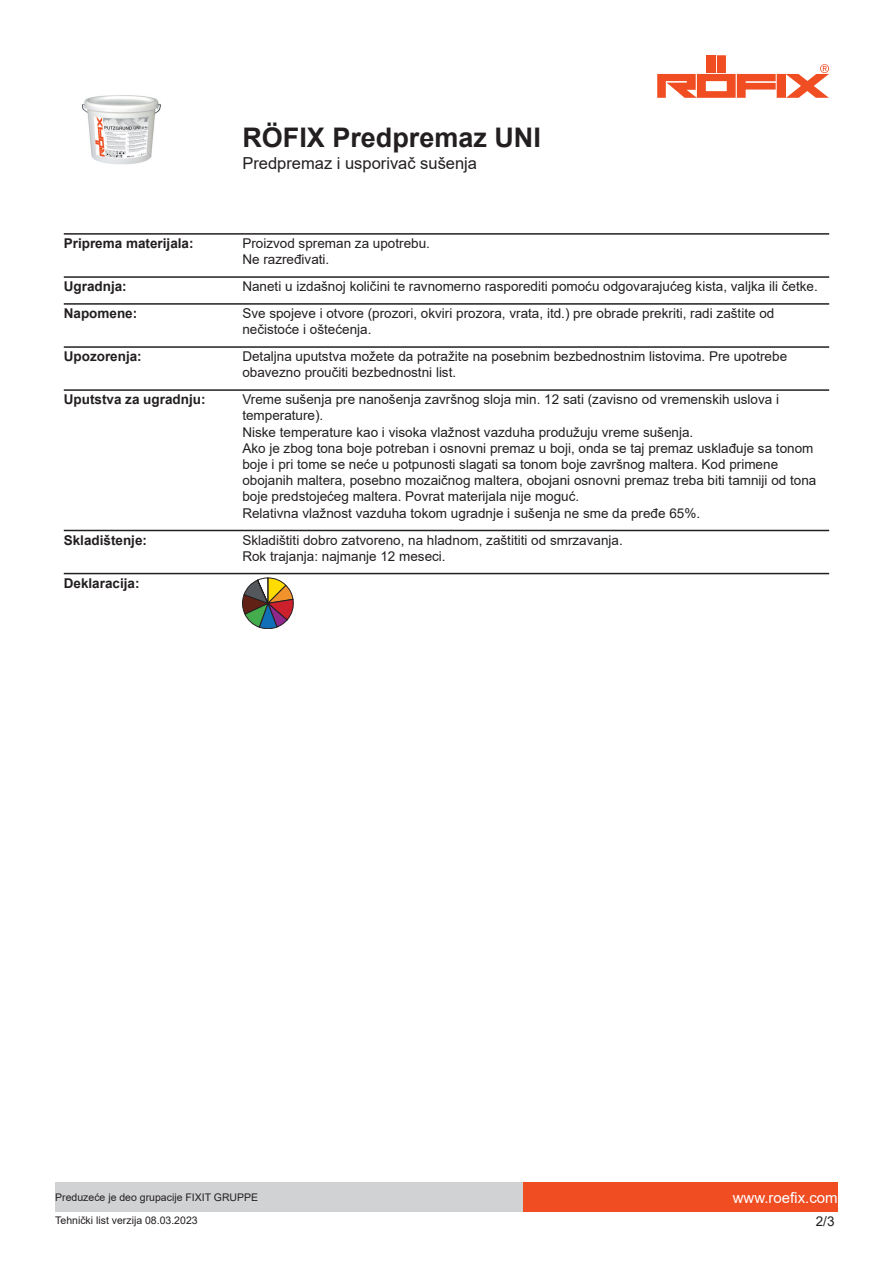
<style>
.page{position:relative;width:893px;height:1263px;background:#fff}
.page>*{position:absolute;margin:0;border:0;box-sizing:border-box;transform-origin:0 0}
.t1{font:700 27px "Arial";color:#231f20}
.t2{font:16.5px "Arial";color:#231f20}
.t3{font:15px "Arial";color:#fff}
.t4{font:13.5px/16.2px "Arial";color:#231f20}
.t5{font:700 13.5px "Arial";color:#231f20}
.t6{font:10.5px "Arial";color:#231f20}
</style>
<div class="page">
<img style="left:82px;top:95px;width:79px;height:70px">
<div style="left:717px;top:55px;width:9px;height:18px;background:#f04d22"></div>
<div style="left:707px;top:55px;width:9px;height:18px;background:#f04d22"></div>
<svg style="left:657px;top:64px;width:172px;height:34px"></svg>
<div style="left:523px;top:1182px;width:315px;height:30px;background:#f04d22"></div>
<div style="left:55px;top:1182px;width:468px;height:30px;background:#d1d2d4"></div>
<hr style="left:64px;top:233px;width:765px;height:2px;background:#231f20">
<hr style="left:64px;top:276px;width:765px;height:2px;background:#231f20">
<hr style="left:64px;top:303px;width:765px;height:2px;background:#231f20">
<hr style="left:64px;top:346px;width:765px;height:2px;background:#231f20">
<hr style="left:64px;top:389px;width:765px;height:2px;background:#231f20">
<hr style="left:64px;top:530px;width:765px;height:1px;background:#231f20">
<hr style="left:64px;top:573px;width:765px;height:1px;background:#231f20">
<svg style="left:242px;top:578px;width:51px;height:51px"></svg>
<h1 class="t1" style="left:242px;top:119px;width:300px">RÖFIX Predpremaz UNI</h1>
<p class="t2" style="left:242px;top:152px;width:236px">Predpremaz i usporivač sušenja</p>
<p class="t5" style="left:64px;top:234px;width:131px">Priprema materijala:</p>
<p class="t4" style="left:242px;top:235px;width:189px">Proizvod spreman za upotrebu.<br>Ne razređivati.</p>
<p class="t5" style="left:64px;top:277px;width:65px">Ugradnja:</p>
<p class="t4" style="left:242px;top:278px;width:577px">Naneti u izdašnoj količini te ravnomerno rasporediti pomoću odgovarajućeg kista, valjka ili četke.</p>
<p class="t5" style="left:64px;top:304px;width:75px">Napomene:</p>
<p class="t4" style="left:242px;top:305px;width:533px">Sve spojeve i otvore (prozori, okviri prozora, vrata, itd.) pre obrade prekriti, radi zaštite od nečistoće i oštećenja.</p>
<p class="t5" style="left:64px;top:347px;width:80px">Upozorenja:</p>
<p class="t4" style="left:242px;top:348px;width:546px">Detaljna uputstva možete da potražite na posebnim bezbednostnim listovima. Pre upotrebe obavezno proučiti bezbednostni list.</p>
<p class="t5" style="left:64px;top:390px;width:143px">Uputstva za ugradnju:</p>
<p class="t4" style="left:242px;top:391px;width:576px">Vreme sušenja pre nanošenja završnog sloja min. 12 sati (zavisno od vremenskih uslova i temperature).<br>Niske temperature kao i visoka vlažnost vazduha produžuju vreme sušenja.<br>Ako je zbog tona boje potreban i osnovni premaz u boji, onda se taj premaz usklađuje sa tonom boje i pri tome se neće u potpunosti slagati sa tonom boje završnog maltera. Kod primene obojanih maltera, posebno mozaičnog maltera, obojani osnovni premaz treba biti tamniji od tona boje predstojećeg maltera. Povrat materijala nije moguć.<br>Relativna vlažnost vazduha tokom ugradnje i sušenja ne sme da pređe 65%.</p>
<p class="t5" style="left:64px;top:530px;width:85px">Skladištenje:</p>
<p class="t4" style="left:242px;top:532px;width:382px">Skladištiti dobro zatvoreno, na hladnom, zaštititi od smrzavanja.<br>Rok trajanja: najmanje 12 meseci.</p>
<p class="t5" style="left:64px;top:573px;width:77px">Deklaracija:</p>
<p class="t6" style="left:55px;top:1190px;width:204px">Preduzeće je deo grupacije FIXIT GRUPPE</p>
<p class="t3" style="left:733px;top:1187px;width:107px">www.roefix.com</p>
<p class="t6" style="left:55px;top:1213px;width:144px">Tehnički list verzija 08.03.2023</p>
<p class="t4" style="left:816px;top:1213px;width:20px">2/3</p>
</div>
